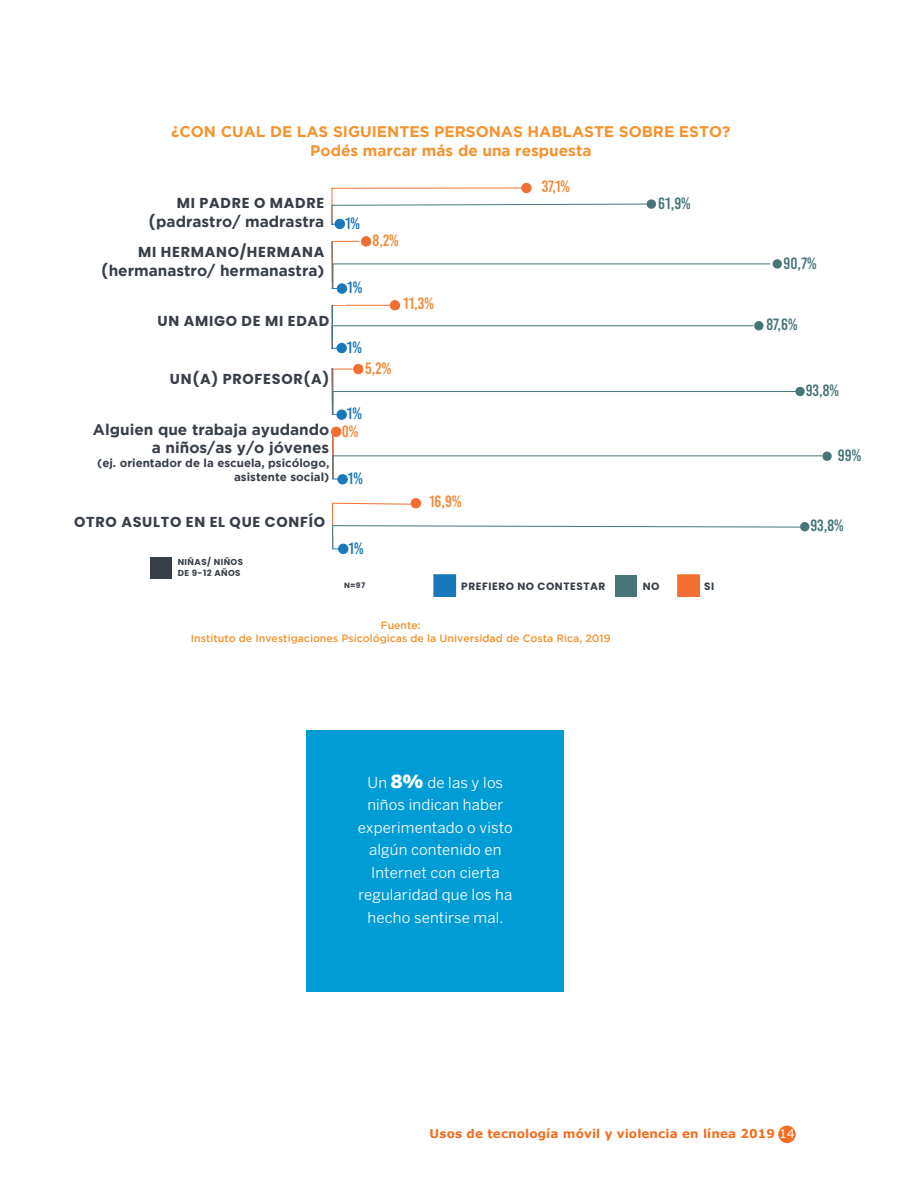
<style>
.page{position:relative;width:918px;height:1188px;background:#fff}
.page>*{position:absolute;margin:0;border:0;box-sizing:border-box;transform-origin:0 0}
.t1{font:16.35px "Bebas Kai";color:#477578}
.t2{font:16.35px "Bebas Kai";color:#f48835}
.t3{font:16.35px "Bebas Kai";color:#1977bb}
.t4{font:700 15.45px/18.5px "Gotham";color:#383f48;text-align:right}
.t5{font:700 15.45px/18.5px "Gotham";color:#f5932e;text-align:center}
.t6{font:15px/22.5px "Benton Sans";letter-spacing:.01em;color:#fff;text-align:center}
.t7{font:700 14.4px "Poppins";letter-spacing:.05em;color:#383f48}
.t8{font:700 12px "Verdana";letter-spacing:.01em;color:#f36e21}
.t9{font:700 11.55px/13.8px "Gotham";color:#383f48;text-align:right}
.t10{font:500 10.65px/12.8px "Gotham";color:#f5932e;text-align:center}
.t11{font:700 10.65px "Poppins";letter-spacing:.05em;color:#383f48}
.t12{font:700 8.7px/10.4px "Poppins";letter-spacing:.05em;color:#383f48}
.t13{font:700 7.65px "Poppins";color:#383f48}
.s1{font-family:"Poppins";font-size:14.4px}
.s2{font-weight:900;font-size:18px}
.s3{font-weight:400;color:#fff}
</style>
<div class="page">
<div style="left:778px;top:1126px;width:18px;height:17px;background:#f36e21;border-radius:50%"></div>
<div style="left:521px;top:183px;width:11px;height:10px;background:#f26f31;border:1px solid #f26f31;border-radius:50%"></div>
<div style="left:411px;top:498px;width:10px;height:10px;background:#f26f31;border:1px solid #f26f31;border-radius:50%"></div>
<div style="left:822px;top:452px;width:10px;height:9px;background:#477578;border-radius:50%"></div>
<svg style="left:332px;top:502px;width:469px;height:48px"></svg>
<svg style="left:331px;top:187px;width:492px;height:293px"></svg>
<div style="left:773px;top:259px;width:9px;height:10px;background:#477578;border-radius:50%"></div>
<div style="left:330px;top:225px;width:6px;height:15px;background:#fff"></div>
<div style="left:329px;top:289px;width:17px;height:16px;background:#fff"></div>
<div style="left:330px;top:349px;width:13px;height:18px;background:#fff"></div>
<div style="left:329px;top:415px;width:17px;height:18px;background:#fff"></div>
<div style="left:335px;top:219px;width:10px;height:10px;background:#1977bb;border:1px solid #1977bb;border-radius:50%"></div>
<div style="left:337px;top:283px;width:10px;height:11px;background:#1977bb;border:1px solid #1977bb;border-radius:50%"></div>
<div style="left:337px;top:410px;width:10px;height:10px;background:#1977bb;border:1px solid #1977bb;border-radius:50%"></div>
<div style="left:337px;top:474px;width:11px;height:10px;background:#1977bb;border:1px solid #1977bb;border-radius:50%"></div>
<div style="left:338px;top:544px;width:10px;height:10px;background:#1977bb;border:1px solid #1977bb;border-radius:50%"></div>
<div style="left:337px;top:343px;width:10px;height:10px;background:#1977bb;border:1px solid #1977bb;border-radius:50%"></div>
<div style="left:615px;top:575px;width:22px;height:21px;background:#477578"></div>
<div style="left:434px;top:575px;width:22px;height:21px;background:#1977bb"></div>
<div style="left:433px;top:574px;width:23px;height:23px;border:1px solid #1977bb"></div>
<div style="left:678px;top:575px;width:21px;height:21px;background:#f26f31"></div>
<div style="left:677px;top:574px;width:23px;height:23px;border:1px solid #f26f31"></div>
<div style="left:800px;top:522px;width:9px;height:9px;background:#477578;border-radius:50%"></div>
<div style="left:331px;top:427px;width:10px;height:10px;background:#f26f31;border:1px solid #f26f31;border-radius:50%"></div>
<div style="left:150px;top:557px;width:22px;height:22px;background:#383f48"></div>
<div style="left:307px;top:731px;width:257px;height:261px;background:#009cd6"></div>
<p class="t5" style="left:171px;top:122px;width:561px">¿CON CUAL DE LAS SIGUIENTES PERSONAS HABLASTE SOBRE ESTO?<br>Podés marcar más de una respuesta</p>
<p class="t7" style="left:177px;top:195px;width:149px">MI PADRE O MADRE</p>
<p class="t4" style="left:149px;top:212px;width:177px"><span class="s1">(</span>padrastro/ madrastra</p>
<p class="t7" style="left:138px;top:244px;width:188px">MI HERMANO/HERMANA</p>
<p class="t4" style="left:101px;top:261px;width:225px"><span class="s1">(</span>hermanastro/ hermanastra)</p>
<p class="t7" style="left:158px;top:313px;width:173px">UN AMIGO DE MI EDAD</p>
<p class="t2" style="left:542px;top:178px;width:30px">37,1%</p>
<p class="t1" style="left:658px;top:194px;width:34px">61,9%</p>
<p class="t3" style="left:345px;top:214px;width:16px">1%</p>
<p class="t2" style="left:373px;top:232px;width:28px">8,2%</p>
<p class="t3" style="left:347px;top:279px;width:16px">1%</p>
<p class="t2" style="left:403px;top:295px;width:32px">11,3%</p>
<p class="t7" style="left:170px;top:371px;width:161px">UN(A) PROFESOR(A)</p>
<p class="t4" style="left:93px;top:420px;width:238px">Alguien que trabaja ayudando a niños/as y/o jóvenes</p>
<p class="t9" style="left:97px;top:456px;width:234px">(ej. orientador de la escuela, psicólogo, asistente social)</p>
<p class="t7" style="left:74px;top:513px;width:253px">OTRO ASULTO EN EL QUE CONFÍO</p>
<p class="t12" style="left:178px;top:557px;width:67px">NIÑAS/ NIÑOS<br>DE 9-12 AÑOS</p>
<p class="t3" style="left:347px;top:338px;width:16px">1%</p>
<p class="t2" style="left:365px;top:359px;width:27px">5,2%</p>
<p class="t3" style="left:347px;top:405px;width:16px">1%</p>
<p class="t2" style="left:342px;top:422px;width:18px">0%</p>
<p class="t3" style="left:348px;top:470px;width:16px">1%</p>
<p class="t3" style="left:349px;top:539px;width:16px">1%</p>
<p class="t2" style="left:429px;top:493px;width:34px">16,9%</p>
<p class="t13" style="left:344px;top:581px;width:23px">N=97</p>
<p class="t11" style="left:461px;top:580px;width:146px">PREFIERO NO CONTESTAR</p>
<p class="t11" style="left:643px;top:580px;width:18px">NO</p>
<p class="t11" style="left:704px;top:580px;width:12px">SI</p>
<p class="t10" style="left:191px;top:619px;width:421px">Fuente:<br>Instituto de Investigaciones Psicológicas de la Universidad de Costa Rica, 2019</p>
<p class="t1" style="left:784px;top:254px;width:34px">90,7%</p>
<p class="t1" style="left:766px;top:316px;width:33px">87,6%</p>
<p class="t1" style="left:806px;top:382px;width:35px">93,8%</p>
<p class="t1" style="left:838px;top:446px;width:25px">99%</p>
<p class="t1" style="left:810px;top:517px;width:35px">93,8%</p>
<p class="t6" style="left:358px;top:771px;width:157px">Un <span class="s2">8%</span> de las y los niños indican haber experimentado o visto algún contenido en<br>Internet con cierta regularidad que los ha hecho sentirse mal.</p>
<p class="t8" style="left:430px;top:1125px;width:367px">Usos de tecnología móvil y violencia en línea 2019 <span class="s3">14</span></p>
</div>
